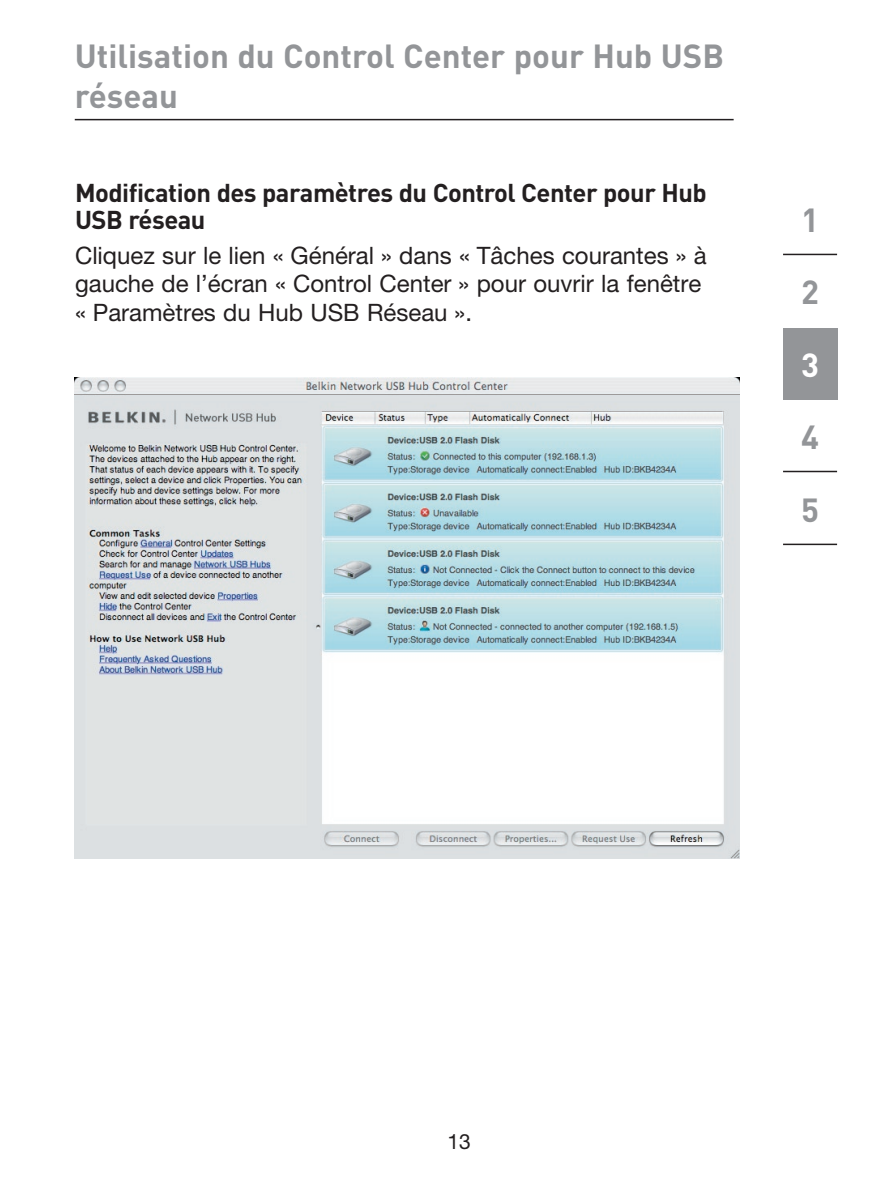
<style>
.page{position:relative;width:893px;height:1188px;background:#fff}
.page>*{position:absolute;margin:0;border:0;box-sizing:border-box;transform-origin:0 0}
.t1{font:700 33px/39.6px "DINOT";color:#939598}
.t2{font:700 33px "DINOT";color:#fff}
.t3{font:700 25.5px/27px "DINOT";letter-spacing:-.02em;color:#231f20}
.t4{font:24px/28.8px "Helvetica Neue LT Pro";color:#231f20}
.t5{font:21px "Helvetica Neue LT Pro";color:#231f20}
</style>
<div class="page">
<hr style="left:75px;top:119px;width:659px;height:1px;background:#231f20">
<hr style="left:783px;top:254px;width:54px;height:1px;background:#231f20">
<div style="left:783px;top:328px;width:54px;height:72px;background:#939598"></div>
<hr style="left:783px;top:471px;width:54px;height:1px;background:#231f20">
<hr style="left:783px;top:544px;width:54px;height:1px;background:#231f20">
<img style="left:75px;top:378px;width:665px;height:481px">
<h1 class="t1" style="left:75px;top:35px;width:651px">Utilisation du Control Center pour Hub USB réseau</h1>
<p class="t3" style="left:75px;top:179px;width:633px">Modification des paramètres du Control Center pour Hub<br>USB réseau</p>
<p class="t4" style="left:75px;top:240px;width:633px">Cliquez sur le lien « Général » dans « Tâches courantes » à gauche de l’écran « Control Center » pour ouvrir la fenêtre « Paramètres du Hub USB Réseau ».</p>
<h1 class="t1" style="left:801px;top:183px;width:19px;line-height:71.7px">1<br>2</h1>
<h1 class="t2" style="left:801px;top:342px;width:19px">3</h1>
<h1 class="t1" style="left:801px;top:416px;width:19px">4</h1>
<h1 class="t1" style="left:801px;top:489px;width:19px">5</h1>
<p class="t5" style="left:447px;top:1129px;width:25px">13</p>
</div>
